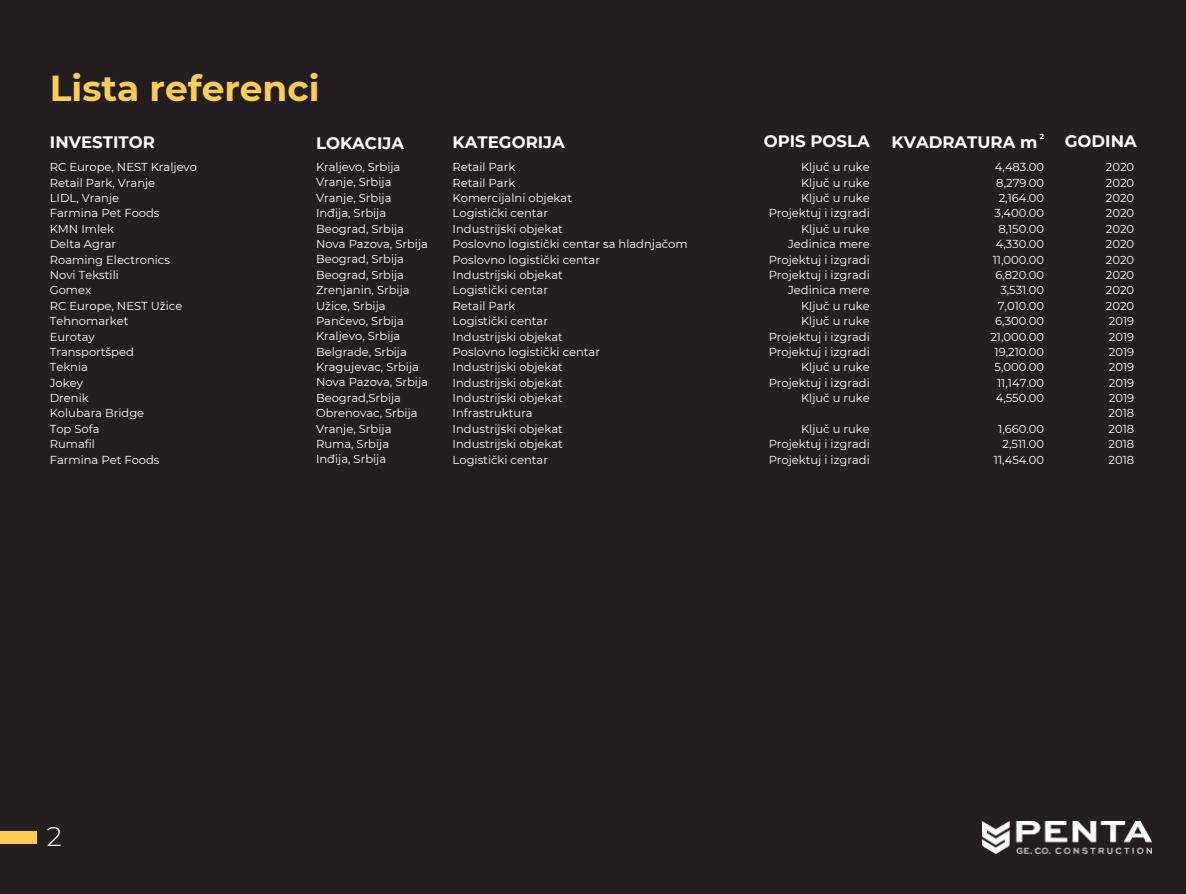
<style>
.page{position:relative;width:1186px;height:894px;background:#fff}
.page>*{position:absolute;margin:0;border:0;box-sizing:border-box;transform-origin:0 0}
.t1{font:700 36px "Montserrat";color:#fecc57}
.t2{font:300 27px "Montserrat";color:#fff}
.t3{font:700 16.5px "Montserrat";color:#fff}
.t4{font:11.55px "Montserrat";color:#fff}
.t5{font:700 7.35px "Montserrat";color:#fff}
</style>
<div class="page">
<div style="left:0;top:0;width:1186px;height:893px;background:#231f20"></div>
<div style="left:0;top:831px;width:37px;height:12px;background:#fecc57"></div>
<img style="left:982px;top:821px;width:169px;height:31px">
<p class="t1" style="left:50px;top:66px;width:271px">Lista referenci</p>
<p class="t3" style="left:50px;top:132px;width:106px">INVESTITOR</p>
<p class="t3" style="left:316px;top:133px;width:90px">LOKACIJA</p>
<p class="t3" style="left:764px;top:131px;width:108px">OPIS POSLA</p>
<p class="t5" style="left:1040px;top:132px;width:6px">2</p>
<p class="t3" style="left:453px;top:132px;width:114px">KATEGORIJA</p>
<p class="t3" style="left:891px;top:132px;width:148px">KVADRATURA m</p>
<p class="t3" style="left:1065px;top:131px;width:73px">GODINA</p>
<p class="t4" style="left:50px;top:160px;width:149px">RC Europe, NEST Kraljevo</p>
<p class="t4" style="left:50px;top:175px;width:107px">Retail Park, Vranje</p>
<h2 class="t4" style="left:50px;top:191px;width:71px">LIDL, Vranje</h2>
<h2 class="t4" style="left:50px;top:206px;width:111px">Farmina Pet Foods</h2>
<p class="t4" style="left:50px;top:222px;width:66px">KMN Imlek</p>
<p class="t4" style="left:50px;top:237px;width:68px">Delta Agrar</p>
<p class="t4" style="left:50px;top:252px;width:122px">Roaming Electronics</p>
<p class="t4" style="left:50px;top:268px;width:71px">Novi Tekstili</p>
<p class="t4" style="left:50px;top:283px;width:43px">Gomex</p>
<p class="t4" style="left:50px;top:298px;width:134px">RC Europe, NEST Užice</p>
<p class="t4" style="left:50px;top:314px;width:80px">Tehnomarket</p>
<p class="t4" style="left:50px;top:329px;width:47px">Eurotay</p>
<p class="t4" style="left:50px;top:344px;width:86px">Transportšped</p>
<p class="t4" style="left:50px;top:360px;width:40px">Teknia</p>
<p class="t4" style="left:50px;top:375px;width:35px">Jokey</p>
<p class="t4" style="left:50px;top:391px;width:40px">Drenik</p>
<p class="t4" style="left:50px;top:406px;width:96px">Kolubara Bridge</p>
<p class="t4" style="left:50px;top:421px;width:51px">Top Sofa</p>
<p class="t4" style="left:50px;top:437px;width:47px">Rumafil</p>
<p class="t4" style="left:50px;top:452px;width:111px">Farmina Pet Foods</p>
<p class="t4" style="left:316px;top:160px;width:86px">Kraljevo, Srbija</p>
<p class="t4" style="left:316px;top:175px;width:77px">Vranje, Srbija</p>
<p class="t4" style="left:316px;top:191px;width:77px">Vranje, Srbija</p>
<p class="t4" style="left:316px;top:206px;width:72px">Inđija, Srbija</p>
<p class="t4" style="left:316px;top:221px;width:90px">Beograd, Srbija</p>
<p class="t4" style="left:316px;top:237px;width:113px">Nova Pazova, Srbija</p>
<p class="t4" style="left:316px;top:252px;width:90px">Beograd, Srbija</p>
<p class="t4" style="left:316px;top:267px;width:90px">Beograd, Srbija</p>
<p class="t4" style="left:316px;top:283px;width:95px">Zrenjanin, Srbija</p>
<p class="t4" style="left:316px;top:298px;width:71px">Užice, Srbija</p>
<p class="t4" style="left:316px;top:313px;width:89px">Pančevo, Srbija</p>
<p class="t4" style="left:316px;top:329px;width:86px">Kraljevo, Srbija</p>
<p class="t4" style="left:316px;top:344px;width:92px">Belgrade, Srbija</p>
<p class="t4" style="left:316px;top:360px;width:104px">Kragujevac, Srbija</p>
<p class="t4" style="left:316px;top:375px;width:113px">Nova Pazova, Srbija</p>
<p class="t4" style="left:316px;top:390px;width:87px">Beograd,Srbija</p>
<p class="t4" style="left:316px;top:406px;width:103px">Obrenovac, Srbija</p>
<p class="t4" style="left:316px;top:421px;width:77px">Vranje, Srbija</p>
<p class="t4" style="left:316px;top:436px;width:75px">Ruma, Srbija</p>
<p class="t4" style="left:316px;top:452px;width:72px">Inđija, Srbija</p>
<p class="t4" style="left:453px;top:160px;width:64px">Retail Park</p>
<h2 class="t4" style="left:453px;top:175px;width:64px">Retail Park</h2>
<p class="t4" style="left:453px;top:191px;width:121px">Komercijalni objekat</p>
<p class="t4" style="left:453px;top:206px;width:97px">Logistički centar</p>
<p class="t4" style="left:453px;top:222px;width:112px">Industrijski objekat</p>
<p class="t4" style="left:453px;top:237px;width:237px">Poslovno logistički centar sa hladnjačom</p>
<p class="t4" style="left:453px;top:252px;width:149px">Poslovno logistički centar</p>
<p class="t4" style="left:453px;top:268px;width:112px">Industrijski objekat</p>
<p class="t4" style="left:453px;top:283px;width:97px">Logistički centar</p>
<p class="t4" style="left:453px;top:298px;width:64px">Retail Park</p>
<p class="t4" style="left:453px;top:314px;width:97px">Logistički centar</p>
<p class="t4" style="left:453px;top:329px;width:112px">Industrijski objekat</p>
<p class="t4" style="left:453px;top:344px;width:149px">Poslovno logistički centar</p>
<p class="t4" style="left:453px;top:360px;width:112px">Industrijski objekat</p>
<p class="t4" style="left:453px;top:375px;width:112px">Industrijski objekat</p>
<p class="t4" style="left:453px;top:391px;width:112px">Industrijski objekat</p>
<p class="t4" style="left:453px;top:406px;width:82px">Infrastruktura</p>
<p class="t4" style="left:453px;top:421px;width:112px">Industrijski objekat</p>
<p class="t4" style="left:453px;top:437px;width:112px">Industrijski objekat</p>
<p class="t4" style="left:453px;top:452px;width:97px">Logistički centar</p>
<h2 class="t4" style="left:801px;top:160px;width:70px">Ključ u ruke</h2>
<p class="t4" style="left:801px;top:175px;width:70px">Ključ u ruke</p>
<p class="t4" style="left:801px;top:191px;width:70px">Ključ u ruke</p>
<p class="t4" style="left:769px;top:206px;width:103px">Projektuj i izgradi</p>
<p class="t4" style="left:801px;top:222px;width:70px">Ključ u ruke</p>
<p class="t4" style="left:788px;top:237px;width:83px">Jedinica mere</p>
<p class="t4" style="left:769px;top:252px;width:103px">Projektuj i izgradi</p>
<p class="t4" style="left:769px;top:268px;width:103px">Projektuj i izgradi</p>
<p class="t4" style="left:788px;top:283px;width:83px">Jedinica mere</p>
<p class="t4" style="left:801px;top:298px;width:70px">Ključ u ruke</p>
<p class="t4" style="left:801px;top:314px;width:70px">Ključ u ruke</p>
<p class="t4" style="left:769px;top:329px;width:103px">Projektuj i izgradi</p>
<p class="t4" style="left:769px;top:344px;width:103px">Projektuj i izgradi</p>
<p class="t4" style="left:801px;top:360px;width:70px">Ključ u ruke</p>
<p class="t4" style="left:769px;top:375px;width:103px">Projektuj i izgradi</p>
<p class="t4" style="left:801px;top:391px;width:70px">Ključ u ruke</p>
<p class="t4" style="left:801px;top:421px;width:70px">Ključ u ruke</p>
<p class="t4" style="left:769px;top:437px;width:103px">Projektuj i izgradi</p>
<p class="t4" style="left:769px;top:452px;width:103px">Projektuj i izgradi</p>
<p class="t4" style="left:995px;top:160px;width:51px">4,483.00</p>
<p class="t4" style="left:996px;top:175px;width:49px">8,279.00</p>
<p class="t4" style="left:998px;top:191px;width:47px">2,164.00</p>
<p class="t4" style="left:994px;top:206px;width:51px">3,400.00</p>
<p class="t4" style="left:998px;top:222px;width:47px">8,150.00</p>
<h3 class="t4" style="left:996px;top:237px;width:50px">4,330.00</h3>
<p class="t4" style="left:993px;top:252px;width:53px">11,000.00</p>
<p class="t4" style="left:995px;top:268px;width:50px">6,820.00</p>
<p class="t4" style="left:1000px;top:283px;width:45px">3,531.00</p>
<p class="t4" style="left:998px;top:298px;width:48px">7,010.00</p>
<p class="t4" style="left:995px;top:314px;width:50px">6,300.00</p>
<p class="t4" style="left:990px;top:329px;width:55px">21,000.00</p>
<p class="t4" style="left:994px;top:344px;width:51px">19,210.00</p>
<p class="t4" style="left:994px;top:360px;width:51px">5,000.00</p>
<p class="t4" style="left:997px;top:375px;width:49px">11,147.00</p>
<p class="t4" style="left:996px;top:391px;width:50px">4,550.00</p>
<p class="t4" style="left:998px;top:421px;width:47px">1,660.00</p>
<p class="t4" style="left:1002px;top:437px;width:43px">2,511.00</p>
<p class="t4" style="left:994px;top:452px;width:52px">11,454.00</p>
<p class="t4" style="left:1106px;top:160px;width:30px">2020</p>
<p class="t4" style="left:1106px;top:175px;width:30px">2020</p>
<p class="t4" style="left:1106px;top:191px;width:30px">2020</p>
<p class="t4" style="left:1106px;top:206px;width:30px">2020</p>
<p class="t4" style="left:1106px;top:222px;width:30px">2020</p>
<p class="t4" style="left:1106px;top:237px;width:30px">2020</p>
<h2 class="t4" style="left:1106px;top:252px;width:30px">2020</h2>
<p class="t4" style="left:1106px;top:268px;width:30px">2020</p>
<p class="t4" style="left:1106px;top:283px;width:30px">2020</p>
<p class="t4" style="left:1106px;top:298px;width:30px">2020</p>
<p class="t4" style="left:1109px;top:314px;width:27px">2019</p>
<p class="t4" style="left:1109px;top:329px;width:27px">2019</p>
<p class="t4" style="left:1109px;top:344px;width:27px">2019</p>
<p class="t4" style="left:1109px;top:360px;width:27px">2019</p>
<p class="t4" style="left:1109px;top:375px;width:27px">2019</p>
<p class="t4" style="left:1109px;top:391px;width:27px">2019</p>
<p class="t4" style="left:1108px;top:406px;width:27px">2018</p>
<p class="t4" style="left:1108px;top:421px;width:27px">2018</p>
<p class="t4" style="left:1108px;top:437px;width:27px">2018</p>
<p class="t4" style="left:1108px;top:452px;width:27px">2018</p>
<h1 class="t2" style="left:47px;top:819px;width:17px">2</h1>
</div>
